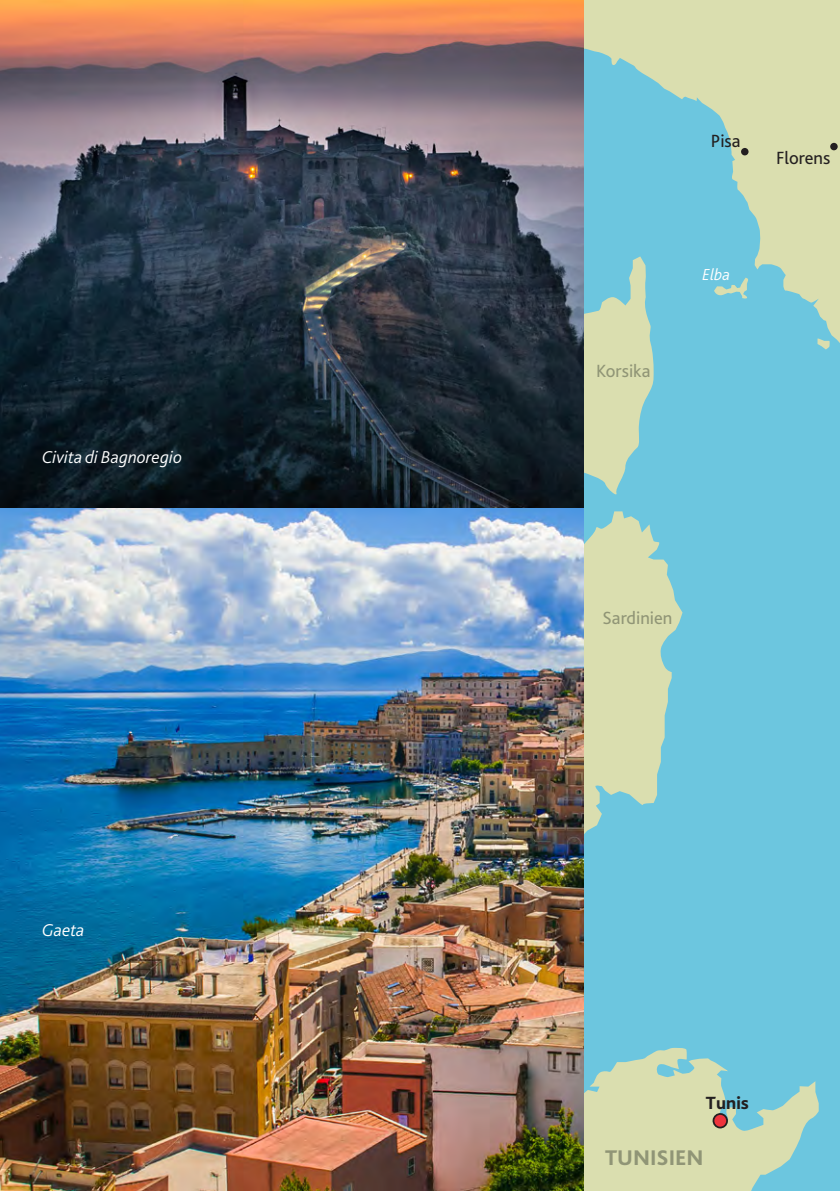
<style>
.page{position:relative;width:840px;height:1191px;background:#fff}
.page>*{position:absolute;margin:0;border:0;box-sizing:border-box;transform-origin:0 0}
.t1{font:800 22.2px "Bliss 2";color:#909576}
.t2{font:18.4px "Bliss 2";color:#909576}
.t3{font:18.4px "Bliss 2";color:#231f20}
.t4{font:800 18.4px "Bliss 2";color:#231f20}
.t5{font:italic 300 18px "Bliss 2";color:#fff}
.t6{font:italic 300 16.6px "Bliss 2";color:#fff}
</style>
<div class="page">
<img style="left:0;top:507px;width:584px;height:684px">
<img style="left:0;top:0;width:584px;height:507px">
<div style="left:584px;top:0;width:255px;height:1191px;background:#6cc6df"></div>
<svg style="left:584px;top:0;width:255px;height:614px"></svg>
<svg style="left:584px;top:256px;width:69px;height:242px"></svg>
<svg style="left:584px;top:511px;width:98px;height:323px"></svg>
<svg style="left:584px;top:1047px;width:234px;height:144px"></svg>
<svg style="left:713px;top:278px;width:35px;height:21px"></svg>
<svg style="left:817px;top:338px;width:12px;height:11px"></svg>
<svg style="left:712px;top:1113px;width:15px;height:14px"></svg>
<div style="left:711px;top:1112px;width:16px;height:16px;border:2px solid #231f20;border-radius:50%"></div>
<svg style="left:740px;top:148px;width:8px;height:8px"></svg>
<svg style="left:829px;top:143px;width:8px;height:7px"></svg>
<p class="t5" style="left:42px;top:446px;width:141px">Civita di Bagnoregio</p>
<p class="t5" style="left:42px;top:918px;width:44px">Gaeta</p>
<p class="t2" style="left:595px;top:360px;width:56px">Korsika</p>
<p class="t3" style="left:710px;top:129px;width:31px">Pisa</p>
<p class="t3" style="left:775px;top:146px;width:56px">Florens</p>
<p class="t6" style="left:702px;top:264px;width:29px">Elba</p>
<p class="t2" style="left:602px;top:606px;width:71px">Sardinien</p>
<p class="t4" style="left:705px;top:1091px;width:44px">Tunis</p>
<p class="t1" style="left:604px;top:1143px;width:100px">TUNISIEN</p>
</div>
